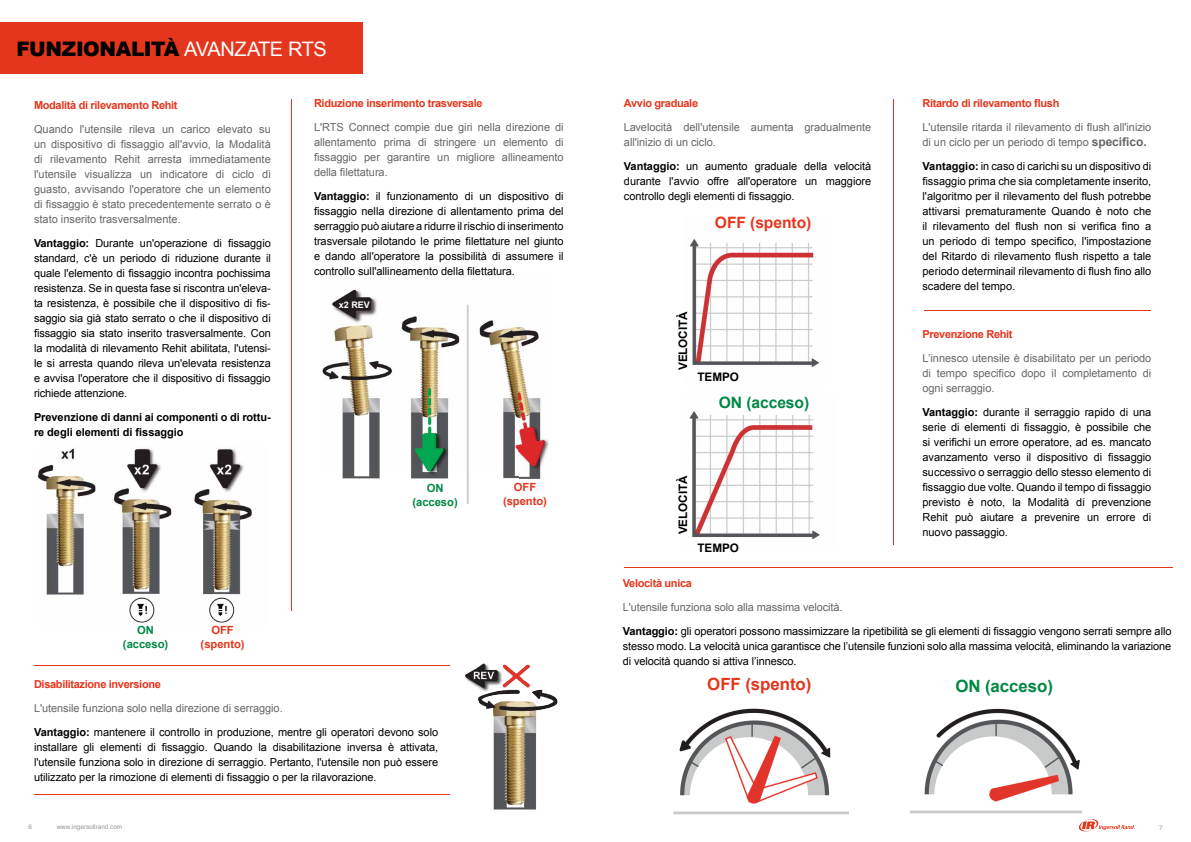
<style>
.page{position:relative;width:1191px;height:842px;background:#fff}
.page>*{position:absolute;margin:0;border:0;box-sizing:border-box;transform-origin:0 0}
.t1{font:900 20px "Arial";letter-spacing:-.02em;color:#000}
.t2{font:700 16.9px "Arial";letter-spacing:-.005em;color:#e3361d}
.t3{font:700 16.9px "Arial";letter-spacing:-.005em;color:#008843}
.t4{font:700 15.6px "Arial";letter-spacing:-.005em;color:#e3361d}
.t5{font:700 15.6px "Arial";letter-spacing:-.005em;color:#008843}
.t6{font:700 11.7px "Arial";letter-spacing:-.005em;color:#000}
.t7{font:700 11.2px/14.1px "Arial";letter-spacing:-.005em;color:#e3361d;text-align:center}
.t8{font:700 11.2px/14.1px "Arial";letter-spacing:-.005em;color:#008843;text-align:center}
.t9{font:11px/15px "Arial";letter-spacing:-.005em;color:#000;text-align:justify}
.t10{font:11px/15px "Arial";letter-spacing:-.005em;color:#676767;text-align:justify}
.t11{font:700 11px "Arial";letter-spacing:-.03em;color:#e3361d}
.t12{font:700 11px/15px "Arial";letter-spacing:-.005em;color:#000}
.t13{font:700 9px "Arial";color:#fff}
.t14{font:6.4px "Arial";color:#969696}
.s1{font-weight:400;color:#fff}
.s2{font-weight:700}
.s3{color:#676767}
.s4{font-weight:700;font-size:12px}
</style>
<div class="page">
<hr style="left:892px;top:99px;width:1px;height:445px;background:#e3361d">
<div style="left:0;top:23px;width:363px;height:51px;background:#e3361d"></div>
<img style="left:465px;top:663px;width:93px;height:147px">
<img style="left:39px;top:448px;width:213px;height:175px">
<img style="left:322px;top:289px;width:227px;height:215px">
<hr style="left:291px;top:99px;width:1px;height:511px;background:#e3361d">
<hr style="left:34px;top:794px;width:415px;height:1px;background:#e3361d">
<img style="left:910px;top:708px;width:172px;height:106px">
<img style="left:673px;top:708px;width:175px;height:107px">
<img style="left:689px;top:411px;width:131px;height:129px">
<hr style="left:624px;top:568px;width:548px;height:1px;background:#e3361d">
<hr style="left:924px;top:311px;width:226px;height:1px;background:#e3361d">
<img style="left:690px;top:239px;width:129px;height:128px">
<hr style="left:34px;top:665px;width:415px;height:1px;background:#e3361d">
<svg style="left:1078px;top:819px;width:57px;height:13px"></svg>
<h1 class="t1" style="left:17px;top:34px;width:312px">FUNZIONALITÀ <span class="s1">AVANZATE RTS</span></h1>
<p class="t11" style="left:34px;top:98px;width:145px">Modalità di rilevamento Rehit</p>
<p class="t10" style="left:34px;top:122px;width:238px">Quando l'utensile rileva un carico elevato su un dispositivo di fissaggio all'avvio, la Modalità di rilevamento Rehit arresta immediatamente l'utensile visualizza un indicatore di ciclo di guasto, avvisando l'operatore che un elemento di fissaggio è stato precedentemente serrato o è stato inserito trasversalmente.</p>
<p class="t9" style="left:34px;top:236px;width:238px"><span class="s2">Vantaggio:</span> Durante un'operazione di fissaggio standard, c'è un periodo di riduzione durante il quale l'elemento di fissaggio incontra pochissima resistenza. Se in questa fase si riscontra un'eleva&shy;ta resistenza, è possibile che il dispositivo di fis&shy;saggio sia già stato serrato o che il dispositivo di fissaggio sia stato inserito trasversalmente. Con la modalità di rilevamento Rehit abilitata, l'utensi&shy;le si arresta quando rileva un'elevata resistenza e avvisa l'operatore che il dispositivo di fissaggio richiede attenzione.</p>
<p class="t12" style="left:34px;top:410px;width:238px">Prevenzione di danni ai componenti o di rottu&shy;re degli elementi di fissaggio</p>
<p class="t11" style="left:314px;top:96px;width:170px">Riduzione inserimento trasversale</p>
<p class="t10" style="left:314px;top:120px;width:251px">L'RTS Connect compie due giri nella direzione di allentamento prima di stringere un elemento di fissaggio per garantire un migliore allineamento della filettatura.</p>
<p class="t9" style="left:314px;top:189px;width:251px"><span class="s2">Vantaggio:</span> il funzionamento di un dispositivo di fissaggio nella direzione di allentamento prima del serraggio può aiutare a ridurre il rischio di inserimento trasversale pilotando le prime filettature nel giunto e dando all'operatore la possibilità di assumere il controllo sull'allineamento della filettatura.</p>
<p class="t13" style="left:339px;top:299px;width:32px">x2 REV</p>
<p class="t8" style="left:412px;top:481px;width:47px">ON (acceso)</p>
<p class="t7" style="left:503px;top:480px;width:45px">OFF (spento)</p>
<p class="t8" style="left:123px;top:623px;width:47px">ON (acceso)</p>
<p class="t7" style="left:201px;top:623px;width:45px">OFF (spento)</p>
<p class="t11" style="left:34px;top:677px;width:128px">Disabilitazione inversione</p>
<p class="t9" style="left:34px;top:696px;width:406px;line-height:24px"><span class="s3">L'utensile funziona solo nella direzione di serraggio.<br></span><span class="s2">Vantaggio:</span> mantenere il controllo in produzione, mentre gli operatori devono solo</p>
<p class="t9" style="left:34px;top:739px;width:406px">installare gli elementi di fissaggio. Quando la disabilitazione inversa è attivata, l'utensile funziona solo in direzione di serraggio. Pertanto, l'utensile non può essere utilizzato per la rimozione di elementi di fissaggio o per la rilavorazione.</p>
<p class="t11" style="left:624px;top:96px;width:76px">Avvio graduale</p>
<p class="t10" style="left:624px;top:120px;width:249px">Lavelocità dell'utensile aumenta gradualmente all'inizio di un ciclo.</p>
<p class="t9" style="left:624px;top:159px;width:249px"><span class="s2">Vantaggio:</span> un aumento graduale della velocità durante l'avvio offre all'operatore un maggiore controllo degli elementi di fissaggio.</p>
<h3 class="t4" style="left:715px;top:213px;width:98px">OFF (spento)</h3>
<p class="t6" style="left:675px;top:370px;width:60px;rotate:-90deg">VELOCITÀ</p>
<p class="t6" style="left:697px;top:369px;width:43px">TEMPO</p>
<h3 class="t5" style="left:719px;top:392px;width:92px">ON (acceso)</h3>
<p class="t6" style="left:675px;top:534px;width:60px;rotate:-90deg">VELOCITÀ</p>
<p class="t6" style="left:697px;top:540px;width:43px">TEMPO</p>
<p class="t11" style="left:922px;top:96px;width:138px">Ritardo di rilevamento flush</p>
<p class="t10" style="left:922px;top:120px;width:230px">L'utensile ritarda il rilevamento di flush all'inizio di un ciclo per un periodo di tempo <span class="s4">specifico.</span></p>
<p class="t9" style="left:922px;top:159px;width:230px"><span class="s2">Vantaggio:</span> in caso di carichi su un dispositivo di fissaggio prima che sia completamente inserito, l'algoritmo per il rilevamento del flush potrebbe attivarsi prematuramente Quando è noto che il rilevamento del flush non si verifica fino a un periodo di tempo specifico, l'impostazione del Ritardo di rilevamento flush rispetto a tale periodo determinail rilevamento di flush fino allo scadere del tempo.</p>
<p class="t11" style="left:922px;top:327px;width:92px">Prevenzione Rehit</p>
<p class="t10" style="left:922px;top:351px;width:230px">L’innesco utensile è disabilitato per un periodo di tempo specifico dopo il completamento di ogni serraggio.</p>
<p class="t9" style="left:922px;top:405px;width:230px"><span class="s2">Vantaggio:</span> durante il serraggio rapido di una serie di elementi di fissaggio, è possibile che si verifichi un errore operatore, ad es. mancato avanzamento verso il dispositivo di fissaggio successivo o serraggio dello stesso elemento di fissaggio due volte. Quando il tempo di fissaggio previsto è noto, la Modalità di prevenzione Rehit può aiutare a prevenire un errore di nuovo passaggio.</p>
<p class="t11" style="left:623px;top:576px;width:71px">Velocità unica</p>
<p class="t9" style="left:623px;top:595px;width:550px;line-height:24px"><span class="s3">L'utensile funziona solo alla massima velocità.<br></span><span class="s2">Vantaggio:</span> gli operatori possono massimizzare la ripetibilità se gli elementi di fissaggio vengono serrati sempre allo</p>
<p class="t9" style="left:623px;top:638px;width:550px">stesso modo. La velocità unica garantisce che l’utensile funzioni solo alla massima velocità, eliminando la variazione di velocità quando si attiva l’innesco.</p>
<h2 class="t2" style="left:707px;top:672px;width:106px">OFF (spento)</h2>
<h2 class="t3" style="left:955px;top:675px;width:99px">ON (acceso)</h2>
<p class="t14" style="left:28px;top:823px;width:5px">6</p>
<p class="t14" style="left:57px;top:823px;width:67px">www.ingersollrand.com</p>
<p class="t14" style="left:1159px;top:823px;width:5px">7</p>
</div>
